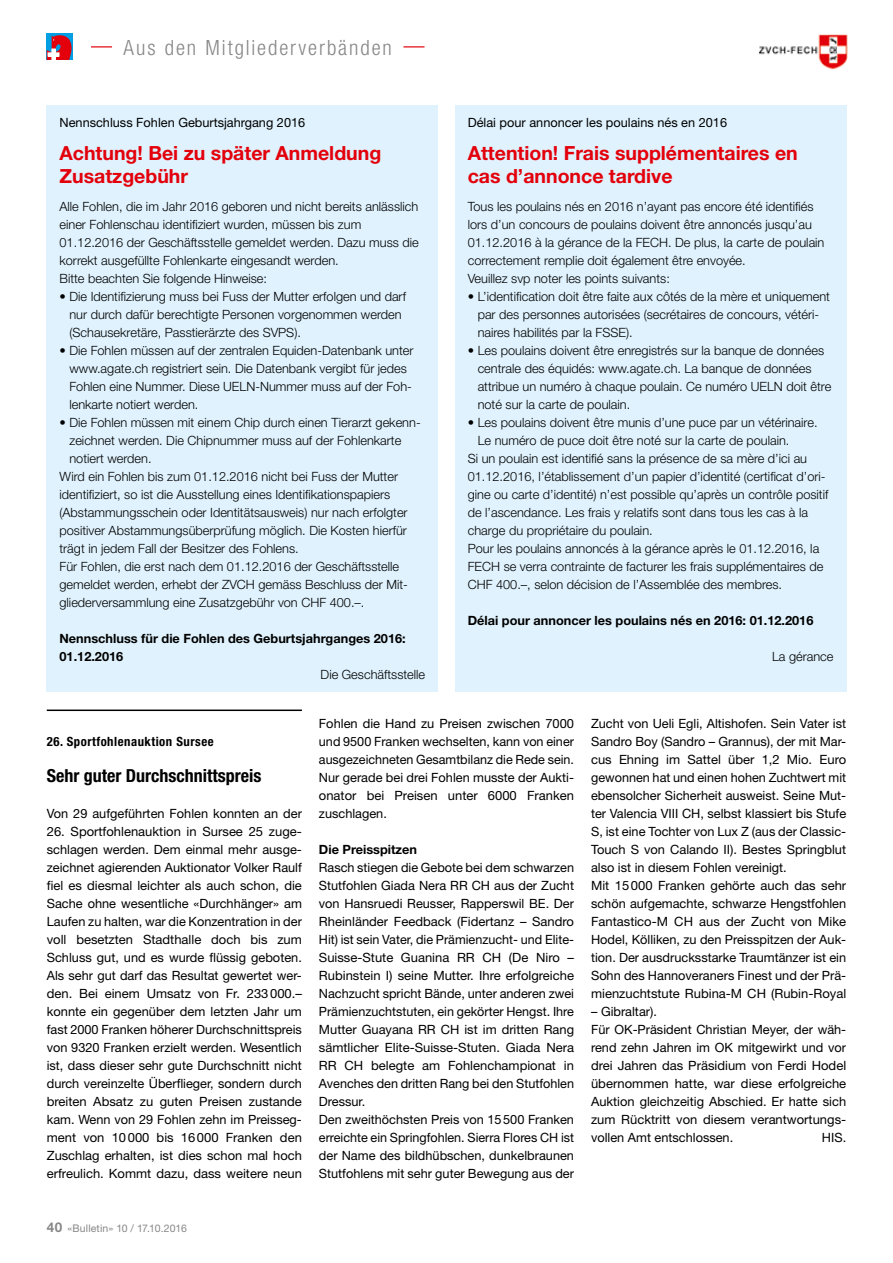
<style>
.page{position:relative;width:893px;height:1263px;background:#fff}
.page>*{position:absolute;margin:0;border:0;box-sizing:border-box;transform-origin:0 0}
.t1{font:300 condensed 21px "Helvetica Neue LT Std";letter-spacing:.09em;color:#868786}
.t2{font:700 19.5px/22.5px "Helvetica Neue LT Std";color:#e3000b}
.t3{font:700 condensed 18px "Helvetica Neue LT Std";color:#000}
.t4{font:12.75px/18px "Helvetica Neue LT Std";color:#000}
.t5{font:300 12.75px/18px "Helvetica Neue LT Std";color:#000}
.t6{font:700 12.75px/18px "Helvetica Neue LT Std";color:#000}
.t7{font:700 condensed 12.75px "Helvetica Neue LT Std";letter-spacing:.04em;color:#000}
.t8{font:10.5px "Helvetica Neue LT Std";letter-spacing:.01em;color:#868786}
.s1{font-weight:700;font-size:13.5px}
</style>
<div class="page">
<div style="left:47px;top:34px;width:26px;height:26px;background:#009ee3"></div>
<svg style="left:47px;top:35px;width:25px;height:25px"></svg>
<svg style="left:91px;top:46px;width:21px;height:1px"></svg>
<svg style="left:403px;top:46px;width:21px;height:1px"></svg>
<img style="left:760px;top:34px;width:88px;height:36px">
<div style="left:455px;top:105px;width:391px;height:587px;background:#dff2fd"></div>
<div style="left:47px;top:105px;width:391px;height:587px;background:#dff2fd"></div>
<hr style="left:47px;top:709px;width:255px;height:2px;background:#000">
<h1 class="t1" style="left:124px;top:35px;width:270px">Aus den Mitgliederverbänden</h1>
<p class="t4" style="left:60px;top:113px;width:247px">Nennschluss Fohlen Geburtsjahrgang 2016</p>
<h2 class="t2" style="left:60px;top:141px;width:323px">Achtung! Bei zu später Anmeldung<br>Zusatzgebühr</h2>
<p class="t5" style="left:60px;top:197px;width:361px">Alle Fohlen, die im Jahr 2016 geboren und nicht bereits anlässlich einer Fohlenschau identifiziert wurden, müssen bis zum 01.12.2016 der Geschäftsstelle gemeldet werden. Dazu muss die korrekt ausgefüllte Fohlenkarte eingesandt werden.<br>Bitte beachten Sie folgende Hinweise:</p>
<p class="t5" style="left:69px;top:287px;width:338px;text-indent:-10px">• Die Identifizierung muss bei Fuss der Mutter erfolgen und darf nur durch dafür berechtigte Personen vorgenommen werden (Schausekretäre, Passtierärzte des SVPS).</p>
<p class="t5" style="left:69px;top:341px;width:346px;text-indent:-10px">• Die Fohlen müssen auf der zentralen Equiden-Datenbank unter www.agate.ch registriert sein. Die Datenbank vergibt für jedes Fohlen eine Nummer. Diese UELN-Nummer muss auf der Foh&shy;lenkarte notiert werden.</p>
<p class="t5" style="left:60px;top:413px;width:363px">• Die Fohlen müssen mit einem Chip durch einen Tierarzt gekenn-</p>
<p class="t5" style="left:69px;top:431px;width:333px">zeichnet werden. Die Chipnummer muss auf der Fohlenkarte</p>
<p class="t5" style="left:69px;top:449px;width:84px">notiert werden.</p>
<p class="t5" style="left:60px;top:467px;width:340px">Wird ein Fohlen bis zum 01.12.2016 nicht bei Fuss der Mutter</p>
<p class="t5" style="left:60px;top:485px;width:332px">identifiziert, so ist die Ausstellung eines Identifikationspapiers</p>
<p class="t5" style="left:60px;top:503px;width:350px">(Abstammungsschein oder Identitätsausweis) nur nach erfolgter</p>
<p class="t5" style="left:60px;top:521px;width:349px">positiver Abstammungsüberprüfung möglich. Die Kosten hierfür</p>
<p class="t5" style="left:60px;top:539px;width:241px">trägt in jedem Fall der Besitzer des Fohlens.</p>
<p class="t5" style="left:60px;top:557px;width:341px">Für Fohlen, die erst nach dem 01.12.2016 der Geschäftsstelle</p>
<p class="t5" style="left:60px;top:575px;width:350px">gemeldet werden, erhebt der ZVCH gemäss Beschluss der Mit-</p>
<p class="t5" style="left:60px;top:593px;width:306px">gliederversammlung eine Zusatzgebühr von CHF 400.–.</p>
<p class="t6" style="left:60px;top:629px;width:348px">Nennschluss für die Fohlen des Geburtsjahrganges 2016:<br>01.12.2016</p>
<p class="t5" style="left:321px;top:665px;width:106px">Die Geschäftsstelle</p>
<p class="t4" style="left:468px;top:113px;width:261px">Délai pour annoncer les poulains nés en 2016</p>
<h2 class="t2" style="left:468px;top:141px;width:331px">Attention! Frais supplémentaires en cas d’annonce tardive</h2>
<p class="t5" style="left:468px;top:197px;width:358px">Tous les poulains nés en 2016 n’ayant pas encore été identifiés lors d’un concours de poulains doivent être annoncés jusqu’au 01.12.2016 à la gérance de la FECH. De plus, la carte de poulain correctement remplie doit également être envoyée.<br>Veuillez svp noter les points suivants:</p>
<p class="t5" style="left:478px;top:287px;width:354px;text-indent:-10px">• L’identification doit être faite aux côtés de la mère et uniquement par des personnes autorisées (secrétaires de concours, vétéri&shy;naires habilités par la FSSE).</p>
<p class="t5" style="left:478px;top:341px;width:355px;text-indent:-10px">• Les poulains doivent être enregistrés sur la banque de données centrale des équidés: www.agate.ch. La banque de données attribue un numéro à chaque poulain. Ce numéro UELN doit être noté sur la carte de poulain.</p>
<p class="t5" style="left:468px;top:413px;width:351px">• Les poulains doivent être munis d’une puce par un vétérinaire.</p>
<p class="t5" style="left:478px;top:431px;width:313px">Le numéro de puce doit être noté sur la carte de poulain.</p>
<p class="t5" style="left:468px;top:449px;width:341px">Si un poulain est identifié sans la présence de sa mère d’ici au</p>
<p class="t5" style="left:468px;top:467px;width:359px">01.12.2016, l’établissement d’un papier d’identité (certificat d’ori-</p>
<p class="t5" style="left:468px;top:485px;width:362px">gine ou carte d’identité) n’est possible qu’après un contrôle positif</p>
<p class="t5" style="left:468px;top:503px;width:342px">de l’ascendance. Les frais y relatifs sont dans tous les cas à la</p>
<p class="t5" style="left:468px;top:521px;width:186px">charge du propriétaire du poulain.</p>
<p class="t5" style="left:468px;top:539px;width:353px">Pour les poulains annoncés à la gérance après le 01.12.2016, la</p>
<p class="t5" style="left:468px;top:557px;width:357px">FECH se verra contrainte de facturer les frais supplémentaires de</p>
<p class="t5" style="left:468px;top:575px;width:316px">CHF 400.–, selon décision de l’Assemblée des membres.</p>
<p class="t6" style="left:468px;top:611px;width:347px">Délai pour annoncer les poulains nés en 2016: 01.12.2016</p>
<p class="t5" style="left:772px;top:647px;width:63px">La gérance</p>
<p class="t7" style="left:47px;top:734px;width:168px">26. Sportfohlenauktion Sursee</p>
<h3 class="t3" style="left:47px;top:765px;width:216px">Sehr guter Durchschnittspreis</h3>
<p class="t4" style="left:47px;top:804px;width:257px">Von 29 aufgeführten Fohlen konnten an der</p>
<p class="t4" style="left:47px;top:822px;width:257px;text-align:justify">26. Sportfohlenauktion in Sursee 25 zuge&shy;schlagen werden. Dem einmal mehr ausge&shy;zeichnet agierenden Auktionator Volker Raulf fiel es diesmal leichter als auch schon, die Sache ohne wesentliche «Durchhänger» am Laufen zu halten, war die Konzentration in der voll besetzten Stadthalle doch bis zum Schluss gut, und es wurde flüssig geboten.<br>Als sehr gut darf das Resultat gewertet wer&shy;den. Bei einem Umsatz von Fr. 233000.– konnte ein gegenüber dem letzten Jahr um fast 2000 Franken höherer Durchschnittspreis von 9320 Franken erzielt werden. Wesentlich ist, dass dieser sehr gute Durchschnitt nicht durch vereinzelte Überflieger, sondern durch breiten Absatz zu guten Preisen zustande kam. Wenn von 29 Fohlen zehn im Preisseg&shy;ment von 10000 bis 16000 Franken den Zuschlag erhalten, ist dies schon mal hoch erfreulich. Kommt dazu, dass weitere neun</p>
<p class="t8" style="left:47px;top:1222px;width:142px"><span class="s1">40</span> «Bulletin» 10 / 17.10.2016</p>
<p class="t4" style="left:319px;top:714px;width:257px;text-align:justify">Fohlen die Hand zu Preisen zwischen 7000 und 9500 Franken wechselten, kann von einer ausgezeichneten Gesamtbilanz die Rede sein.<br>Nur gerade bei drei Fohlen musste der Aukti&shy;onator bei Preisen unter 6000 Franken zuschlagen.</p>
<p class="t6" style="left:319px;top:840px;width:100px">Die Preisspitzen</p>
<p class="t4" style="left:319px;top:858px;width:257px">Rasch stiegen die Gebote bei dem schwarzen Stutfohlen Giada Nera RR CH aus der Zucht von Hansruedi Reusser, Rapperswil BE. Der Rheinländer Feedback (Fidertanz – Sandro Hit) ist sein Vater, die Prämienzucht- und Elite-Suisse-Stute Guanina RR CH (De Niro – Rubinstein I) seine Mutter. Ihre erfolgreiche Nachzucht spricht Bände, unter anderen zwei Prämienzuchtstuten, ein gekörter Hengst. Ihre Mutter Guayana RR CH ist im dritten Rang sämtlicher Elite-Suisse-Stuten. Giada Nera RR CH belegte am Fohlenchampionat in Avenches den dritten Rang bei den Stutfohlen Dressur.<br>Den zweithöchsten Preis von 15500 Franken erreichte ein Springfohlen. Sierra Flores CH ist der Name des bildhübschen, dunkelbraunen Stutfohlens mit sehr guter Bewegung aus der</p>
<p class="t4" style="left:591px;top:714px;width:257px">Zucht von Ueli Egli, Altishofen. Sein Vater ist Sandro Boy (Sandro – Grannus), der mit Mar&shy;cus Ehning im Sattel über 1,2 Mio. Euro gewonnen hat und einen hohen Zuchtwert mit ebensolcher Sicherheit ausweist. Seine Mut&shy;ter Valencia VIII CH, selbst klassiert bis Stufe S, ist eine Tochter von Lux Z (aus der Classic-Touch S von Calando II). Bestes Springblut also ist in diesem Fohlen vereinigt.<br>Mit 15000 Franken gehörte auch das sehr schön aufgemachte, schwarze Hengstfohlen Fantastico-M CH aus der Zucht von Mike Hodel, Kölliken, zu den Preisspitzen der Auk&shy;tion. Der ausdrucksstarke Traumtänzer ist ein Sohn des Hannoveraners Finest und der Prä&shy;mienzuchtstute Rubina-M CH (Rubin-Royal</p>
<p class="t4" style="left:591px;top:1002px;width:257px">– Gibraltar).<br>Für OK-Präsident Christian Meyer, der wäh&shy;rend zehn Jahren im OK mitgewirkt und vor drei Jahren das Präsidium von Ferdi Hodel übernommen hatte, war diese erfolgreiche Auktion gleichzeitig Abschied. Er hatte sich zum Rücktritt von diesem verantwortungs&shy;vollen Amt entschlossen.</p>
<p class="t4" style="left:822px;top:1128px;width:26px">HIS.</p>
</div>
